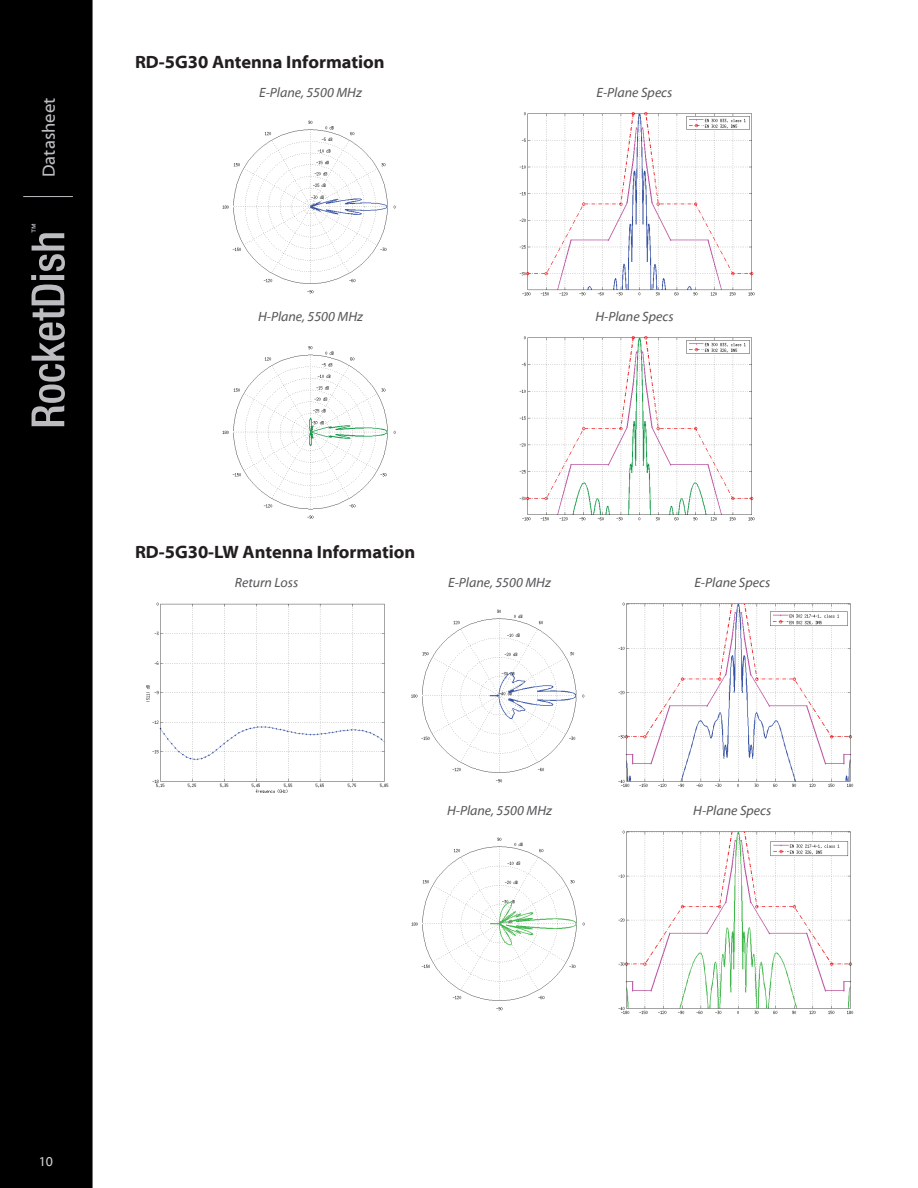
<style>
.page{position:relative;width:918px;height:1188px;background:#fff}
.page>*{position:absolute;margin:0;border:0;box-sizing:border-box;transform-origin:0 0}
.t1{font:700 18px "Myriad Web Pro";color:#231f20}
.t2{font:18px "Myriad Web Pro";color:#bcbdc0}
.t3{font:italic 13.5px "Myriad Web Pro";color:#57585a}
.t4{font:13.5px "Myriad Web Pro";color:#d1d2d4}
</style>
<div class="page">
<div style="left:0;top:0;width:93px;height:1188px;background:#000001"></div>
<hr style="left:23px;top:196px;width:50px;height:1px;background:#bcbdc0">
<svg style="left:31px;top:224px;width:34px;height:202px;background:#4b4c4d"></svg>
<img style="left:222px;top:120px;width:174px;height:174px">
<img style="left:519px;top:112px;width:236px;height:184px">
<img style="left:222px;top:346px;width:174px;height:173px">
<img style="left:519px;top:336px;width:236px;height:185px">
<img style="left:146px;top:602px;width:242px;height:191px">
<img style="left:411px;top:609px;width:174px;height:174px">
<img style="left:618px;top:602px;width:236px;height:185px">
<img style="left:411px;top:837px;width:174px;height:174px">
<img style="left:618px;top:830px;width:236px;height:185px">
<h1 class="t2" style="left:39px;top:177px;width:81px;rotate:-90deg">Datasheet</h1>
<h1 class="t1" style="left:135px;top:52px;width:251px">RD-5G30 Antenna Information</h1>
<p class="t3" style="left:259px;top:85px;width:104px">E-Plane, 5500 MHz</p>
<p class="t3" style="left:597px;top:85px;width:77px">E-Plane Specs</p>
<p class="t3" style="left:258px;top:310px;width:106px">H-Plane, 5500 MHz</p>
<p class="t3" style="left:595px;top:310px;width:80px">H-Plane Specs</p>
<h1 class="t1" style="left:135px;top:542px;width:282px">RD-5G30-LW Antenna Information</h1>
<p class="t3" style="left:235px;top:575px;width:65px">Return Loss</p>
<p class="t3" style="left:448px;top:575px;width:104px">E-Plane, 5500 MHz</p>
<p class="t3" style="left:694px;top:575px;width:77px">E-Plane Specs</p>
<p class="t3" style="left:447px;top:803px;width:106px">H-Plane, 5500 MHz</p>
<p class="t3" style="left:693px;top:803px;width:80px">H-Plane Specs</p>
<p class="t4" style="left:39px;top:1154px;width:16px">10</p>
</div>
